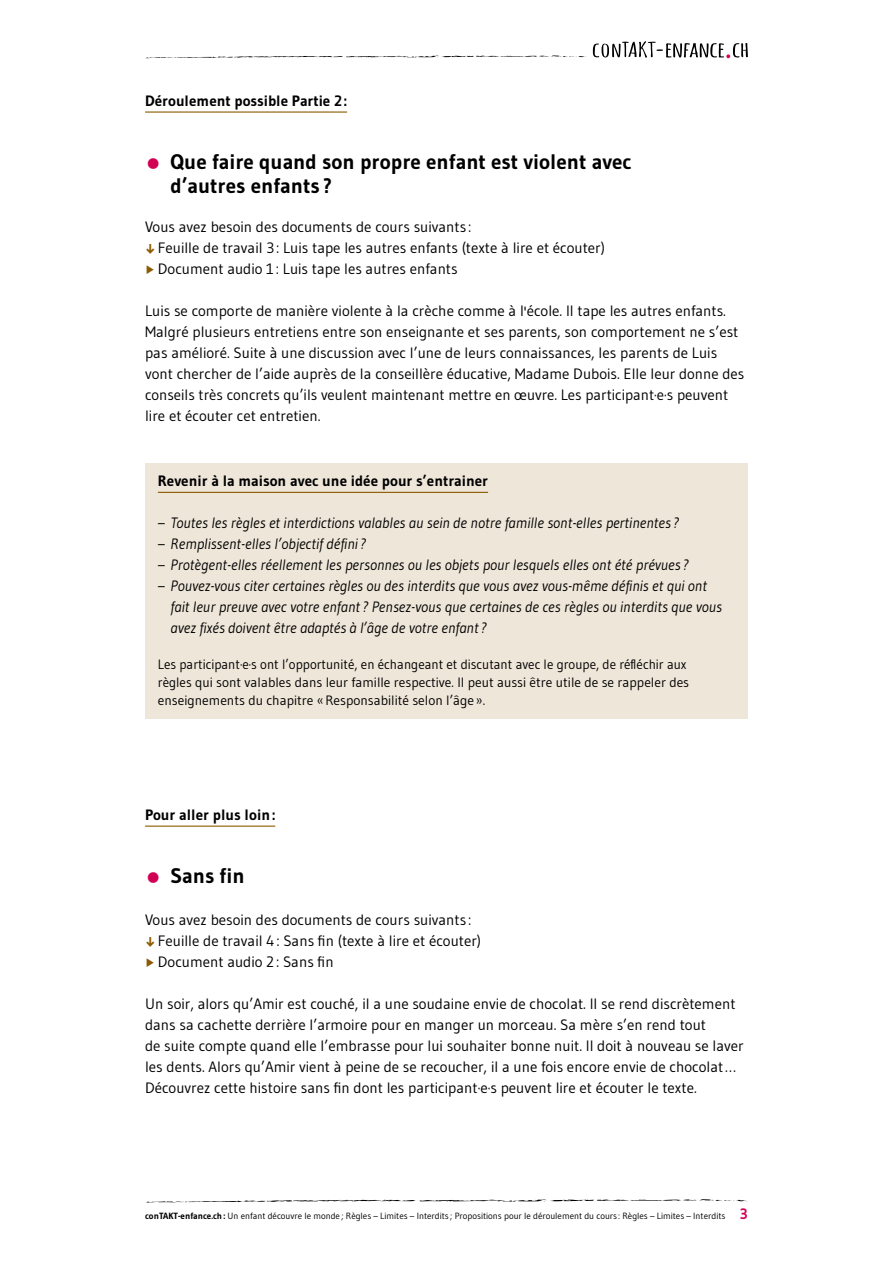
<style>
.page{position:relative;width:893px;height:1263px;background:#fff}
.page>*{position:absolute;margin:0;border:0;box-sizing:border-box;transform-origin:0 0}
.t1{font:700 21px/24px "Gudea";color:#000}
.Lauftext{font:15px/21px "Gudea";color:#000}
.t2{font:italic 15px/21px "Gudea";color:#000}
.Lauftext-2{font:700 15px "Gudea";color:#000}
.t3{font:700 15px "Gudea";color:#d20054}
.BOX_Lauftext{font:13.5px/18px "Gudea";color:#000}
.Fusszeile{font:9px "Gudea";color:#000}
.s1{font-size:35.7px;color:#d20054}
.s2{font-weight:700;color:#8c5a00}
.s3{font-weight:700}
</style>
<div class="page">
<svg style="left:145px;top:1199px;width:603px;height:4px"></svg>
<svg style="left:146px;top:55px;width:440px;height:3px"></svg>
<svg style="left:593px;top:41px;width:155px;height:17px"></svg>
<hr style="left:145px;top:111px;width:202px;height:2px;background:#8c5a00">
<hr style="left:145px;top:825px;width:130px;height:2px;background:#8c5a00">
<div style="left:145px;top:463px;width:603px;height:255px;background:#eee6d9"></div>
<hr style="left:158px;top:492px;width:330px;height:1px;background:#8c5a00">
<p class="Lauftext-2" style="left:145px;top:91px;width:203px">Déroulement possible Partie 2:</p>
<p class="t1" style="left:171px;top:150px;width:462px;text-indent:-26px"><span class="s1">•</span> Que faire quand son propre enfant est violent avec d’autres enfants ?</p>
<p class="Lauftext" style="left:145px;top:216px;width:328px">Vous avez besoin des documents de cours suivants :</p>
<p class="Lauftext" style="left:145px;top:237px;width:461px"><span class="s2">↓</span> Feuille de travail 3: Luis tape les autres enfants (texte à lire et écouter)</p>
<p class="Lauftext" style="left:158px;top:258px;width:301px">Document audio 1: Luis tape les autres enfants</p>
<p class="Lauftext" style="left:145px;top:300px;width:600px">Luis se comporte de manière violente à la crèche comme à l'école. Il tape les autres enfants.<br>Malgré plusieurs entretiens entre son enseignante et ses parents, son comportement ne s’est pas amélioré. Suite à une discussion avec l’une de leurs connaissances, les parents de Luis vont chercher de l’aide auprès de la conseillère éducative, Madame Dubois. Elle leur donne des conseils très concrets qu’ils veulent maintenant mettre en œuvre. Les participant·e·s peuvent lire et écouter cet entretien.</p>
<p class="Lauftext-2" style="left:158px;top:472px;width:332px">Revenir à la maison avec une idée pour s’entrainer</p>
<p class="t2" style="left:158px;top:512px;width:523px">– Toutes les règles et interdictions valables au sein de notre famille sont-elles pertinentes ?</p>
<p class="t2" style="left:158px;top:533px;width:210px">– Remplissent-elles l’objectif défini ?</p>
<p class="t2" style="left:158px;top:554px;width:532px">– Protègent-elles réellement les personnes ou les objets pour lesquels elles ont été prévues ?</p>
<p class="t2" style="left:171px;top:575px;width:553px;text-indent:-13px">– Pouvez-vous citer certaines règles ou des interdits que vous avez vous-même définis et qui ont fait leur preuve avec votre enfant ? Pensez-vous que certaines de ces règles ou interdits que vous avez fixés doivent être adaptés à l’âge de votre enfant ?</p>
<p class="BOX_Lauftext" style="left:158px;top:655px;width:533px">Les participant·e·s ont l’opportunité, en échangeant et discutant avec le groupe, de réfléchir aux règles qui sont valables dans leur famille respective. Il peut aussi être utile de se rappeler des enseignements du chapitre «Responsabilité selon l’âge».</p>
<p class="Lauftext-2" style="left:145px;top:805px;width:132px">Pour aller plus loin:</p>
<p class="t1" style="left:145px;top:864px;width:101px"><span class="s1">•</span> Sans fin</p>
<p class="Lauftext" style="left:145px;top:909px;width:328px">Vous avez besoin des documents de cours suivants :</p>
<p class="Lauftext" style="left:145px;top:930px;width:338px"><span class="s2">↓</span> Feuille de travail 4: Sans fin (texte à lire et écouter)</p>
<p class="Lauftext" style="left:158px;top:951px;width:177px">Document audio 2: Sans fin</p>
<p class="Lauftext" style="left:145px;top:993px;width:600px">Un soir, alors qu’Amir est couché, il a une soudaine envie de chocolat. Il se rend discrètement dans sa cachette derrière l’armoire pour en manger un morceau. Sa mère s’en rend tout<br>de suite compte quand elle l’embrasse pour lui souhaiter bonne nuit. Il doit à nouveau se laver les dents. Alors qu’Amir vient à peine de se recoucher, il a une fois encore envie de chocolat… Découvrez cette histoire sans fin dont les participant·e·s peuvent lire et écouter le texte.</p>
<p class="Fusszeile" style="left:145px;top:1210px;width:582px"><span class="s3">conTAKT-enfance.ch:</span> Un enfant découvre le monde ; Règles – Limites – Interdits ; Propositions pour le déroulement du cours : Règles – Limites – Interdits</p>
<p class="t3" style="left:740px;top:1204px;width:9px">3</p>
</div>
